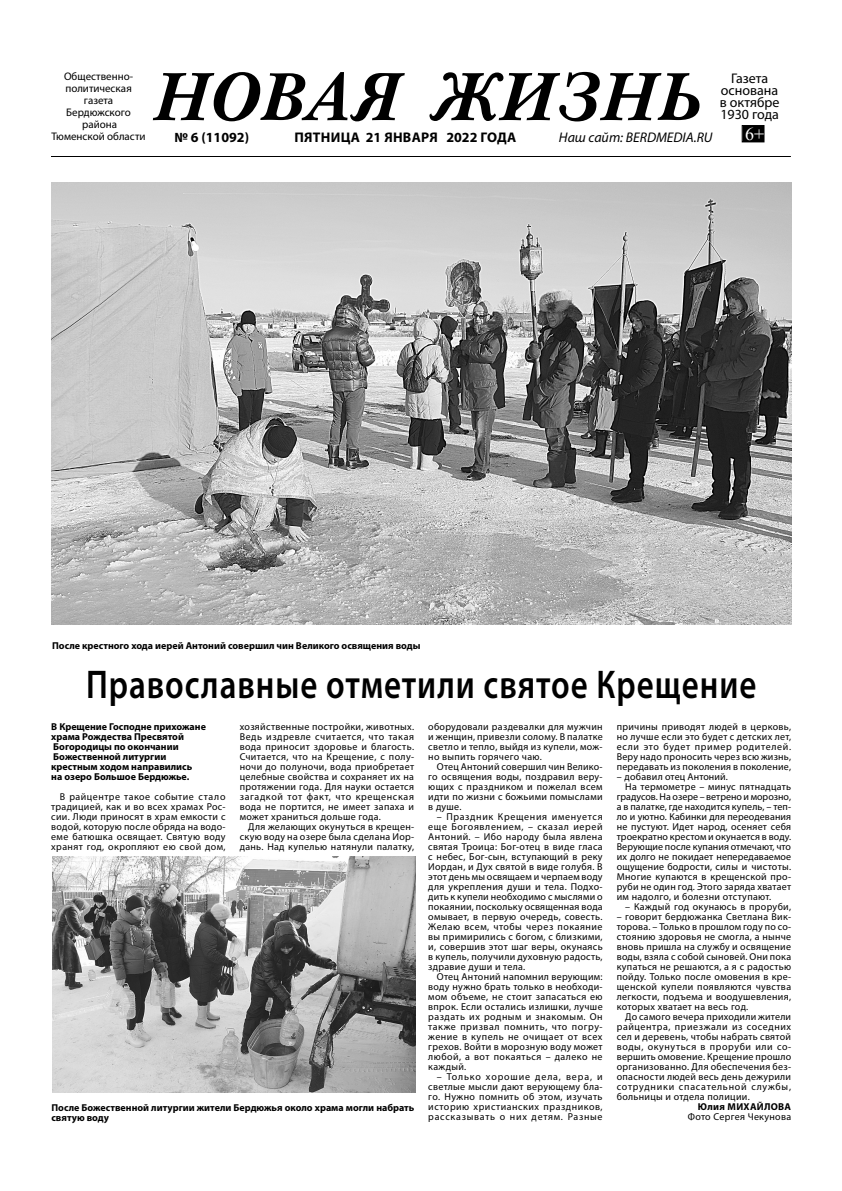
<style>
.page{position:relative;width:842px;height:1191px;background:#fff}
.page>*{position:absolute;margin:0;border:0;box-sizing:border-box;transform-origin:0 0}
.t1{font:italic 700 70px "Baskerville BT";color:#000}
.t2{font:600 40.3px "Myriad Pro";letter-spacing:.03em;color:#000;scale:.82 1}
.t3{font:18px "Times New Roman";color:#fff}
.t4{font:700 14px "Myriad Pro";letter-spacing:.015em;color:#000}
.t5{font:14px/12px "Myriad Pro";color:#000;text-align:center}
.t6{font:italic 14px "Myriad Pro";color:#000}
.t7{font:11px/12px "Myriad Pro";color:#000;text-align:center}
.t8{font:10px/10px "Myriad Pro";letter-spacing:.03em;color:#000;text-align:justify}
.t9{font:700 10px/10px "Myriad Pro";color:#000}
.t10{font:10px "Myriad Pro";letter-spacing:.01em;color:#000}
.t11{font:10px "Myriad Pro";color:#000}
.t12{font:700 10px "Myriad Pro";letter-spacing:.03em;color:#000}
</style>
<div class="page">
<svg style="left:742px;top:125px;width:22px;height:17px"></svg>
<div style="left:743px;top:126px;width:20px;height:15px;border:1px solid #000"></div>
<hr style="left:51px;top:156px;width:740px;height:1px;background:#000">
<img style="left:350px;top:73px;width:55px;height:48px">
<img style="left:153px;top:72px;width:152px;height:49px">
<img style="left:302px;top:72px;width:46px;height:48px">
<img style="left:51px;top:182px;width:741px;height:442px">
<img style="left:52px;top:857px;width:363px;height:236px">
<p class="t7" style="left:52px;top:71px;width:96px">Общественно&shy;политическая газета<br>Бердюжского района<br>Тюменской области</p>
<h1 class="t1" style="left:435px;top:50px;width:270px">ЖИЗНЬ</h1>
<h3 class="t4" style="left:174px;top:132px;width:76px">№ 6 (11092)</h3>
<h3 class="t4" style="left:295px;top:132px;width:223px">ПЯТНИЦА 21 ЯНВАРЯ 2022 ГОДА</h3>
<h3 class="t6" style="left:559px;top:132px;width:155px">Наш сайт: BERDMEDIA.RU</h3>
<h3 class="t5" style="left:720px;top:73px;width:61px">Газета основана в октябре<br>1930 года</h3>
<h3 class="t3" style="left:745px;top:124px;width:21px">6+</h3>
<p class="t9" style="left:52px;top:641px;width:370px">После крестного хода иерей Антоний совершил чин Великого освящения воды</p>
<h2 class="t2" style="left:86px;top:669px;width:819px">Православные отметили святое Крещение</h2>
<p class="t9" style="left:51px;top:722px;width:156px">В Крещение Господне прихожане храма Рождества Пресвятой<br>Богородицы по окончании<br>Божественной литургии крестным ходом направились<br>на озеро Большое Бердюжье.</p>
<p class="t8" style="left:51px;top:792px;width:176px;text-indent:8px">В райцентре такое событие стало традицией, как и во всех храмах Рос&shy;сии. Люди приносят в храм емкости с водой, которую после обряда на водо&shy;еме батюшка освящает. Святую воду хранят год, окропляют ею свой дом,</p>
<p class="t8" style="left:240px;top:722px;width:176px">хозяйственные постройки, животных.<br>Ведь издревле считается, что такая вода приносит здоровье и благость.<br>Считается, что на Крещение, с полу&shy;ночи до полуночи, вода приобретает целебные свойства и сохраняет их на протяжении года. Для науки остается загадкой тот факт, что крещенская вода не портится, не имеет запаха и может храниться дольше года.</p>
<p class="t8" style="left:240px;top:822px;width:176px;text-indent:8px">Для желающих окунуться в крещен&shy;скую воду на озере была сделана Иор&shy;дань. Над купелью натянули палатку,</p>
<p class="t9" style="left:51px;top:1103px;width:364px">После Божественной литургии жители Бердюжья около храма могли набрать святую воду</p>
<p class="t8" style="left:428px;top:722px;width:176px">оборудовали раздевалки для мужчин и женщин, привезли солому. В палатке светло и тепло, выйдя из купели, мож&shy;но выпить горячего чаю.</p>
<p class="t8" style="left:428px;top:762px;width:176px;text-indent:8px">Отец Антоний совершил чин Велико&shy;го освящения воды, поздравил веру&shy;ющих с праздником и пожелал всем идти по жизни с божьими помыслами в душе.</p>
<p class="t8" style="left:428px;top:812px;width:176px;text-indent:8px">– Праздник Крещения именуется еще Богоявлением, – сказал иерей Антоний. – Ибо народу была явлена святая Троица: Бог-отец в виде гласа с небес, Бог-сын, вступающий в реку Иордан, и Дух святой в виде голубя. В этот день мы освящаем и черпаем воду для укрепления души и тела. Подхо&shy;дить к купели необходимо с мыслями о покаянии, поскольку освященная вода омывает, в первую очередь, совесть.<br>Желаю всем, чтобы через покаяние вы примирились с богом, с близкими, и, совершив этот шаг веры, окунаясь в купель, получили духовную радость, здравие души и тела.</p>
<p class="t8" style="left:428px;top:972px;width:176px;text-indent:8px">Отец Антоний напомнил верующим: воду нужно брать только в необходи&shy;мом объеме, не стоит запасаться ею впрок. Если остались излишки, лучше раздать их родным и знакомым. Он также призвал помнить, что погру&shy;жение в купель не очищает от всех грехов. Войти в морозную воду может любой, а вот покаяться – далеко не каждый.</p>
<p class="t8" style="left:428px;top:1072px;width:176px;text-indent:8px">– Только хорошие дела, вера, и светлые мысли дают верующему бла&shy;го. Нужно помнить об этом, изучать историю христианских праздников, рассказывать о них детям. Разные</p>
<p class="t8" style="left:617px;top:722px;width:176px">причины приводят людей в церковь, но лучше если это будет с детских лет, если это будет пример родителей.<br>Веру надо проносить через всю жизнь, передавать из поколения в поколение,</p>
<p class="t10" style="left:617px;top:772px;width:113px">– добавил отец Антоний.</p>
<p class="t8" style="left:625px;top:782px;width:167px">На термометре – минус пятнадцать</p>
<p class="t11" style="left:617px;top:792px;width:176px">градусов. На озере – ветрено и морозно,</p>
<p class="t10" style="left:617px;top:802px;width:176px">а в палатке, где находится купель, – теп-</p>
<p class="t10" style="left:617px;top:812px;width:176px">ло и уютно. Кабинки для переодевания</p>
<p class="t8" style="left:617px;top:822px;width:176px">не пустуют. Идет народ, осеняет себя</p>
<p class="t10" style="left:617px;top:832px;width:176px">троекратно крестом и окунается в воду.</p>
<p class="t10" style="left:617px;top:842px;width:176px">Верующие после купания отмечают, что</p>
<p class="t10" style="left:617px;top:852px;width:176px">их долго не покидает непередаваемое</p>
<p class="t8" style="left:617px;top:862px;width:176px">ощущение бодрости, силы и чистоты.</p>
<p class="t8" style="left:617px;top:872px;width:176px">Многие купаются в крещенской про-</p>
<p class="t8" style="left:617px;top:882px;width:176px">руби не один год. Этого заряда хватает</p>
<p class="t8" style="left:617px;top:892px;width:156px">им надолго, и болезни отступают.</p>
<p class="t8" style="left:625px;top:902px;width:167px">– Каждый год окунаюсь в проруби,</p>
<p class="t8" style="left:617px;top:912px;width:176px">– говорит бердюжанка Светлана Вик&shy;торова. – Только в прошлом году по со&shy;стоянию здоровья не смогла, а нынче вновь пришла на службу и освящение воды, взяла с собой сыновей. Они пока купаться не решаются, а я с радостью пойду. Только после омовения в кре&shy;щенской купели появляются чувства легкости, подъема и воодушевления, которых хватает на весь год.</p>
<p class="t8" style="left:617px;top:1012px;width:176px;text-indent:8px">До самого вечера приходили жители райцентра, приезжали из соседних сел и деревень, чтобы набрать святой воды, окунуться в проруби или со&shy;вершить омовение. Крещение прошло организованно. Для обеспечения без&shy;опасности людей весь день дежурили сотрудники спасательной службы, больницы и отдела полиции.</p>
<p class="t12" style="left:698px;top:1102px;width:95px">Юлия МИХАЙЛОВА</p>
<p class="t8" style="left:688px;top:1112px;width:105px">Фото Сергея Чекунова</p>
</div>
